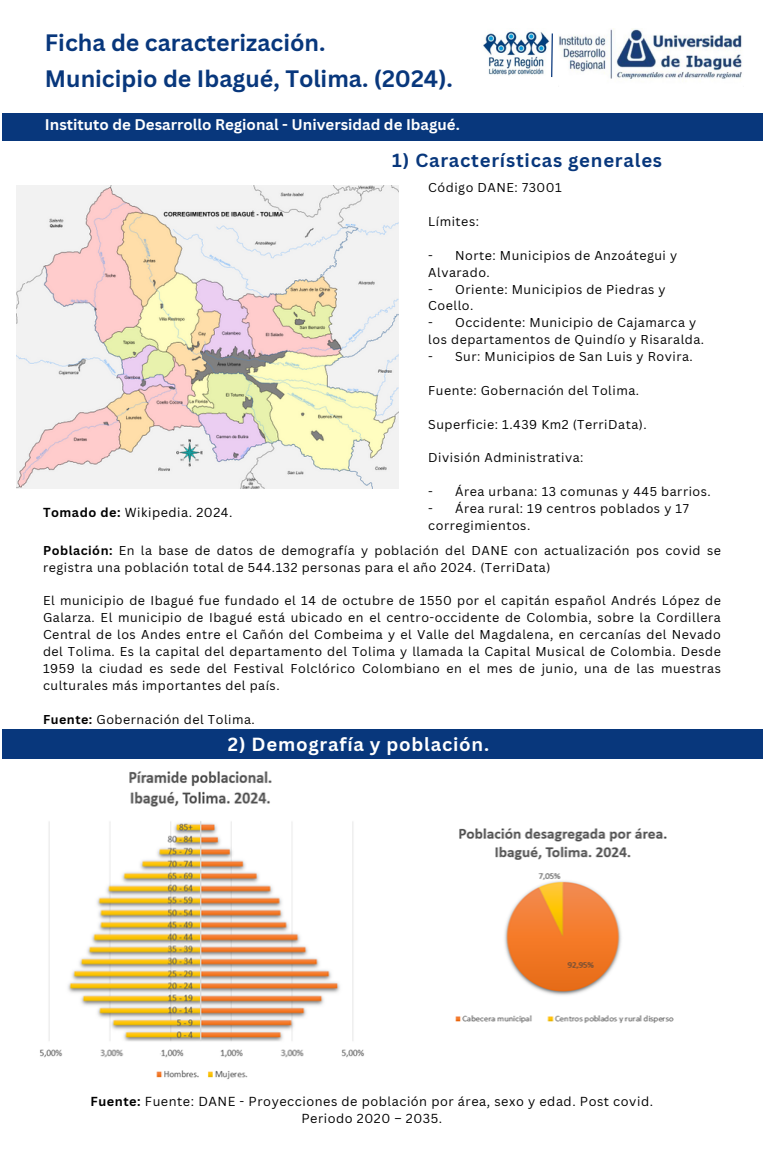
<style>
.page{position:relative;width:763px;height:1170px;background:#fff}
.page>*{position:absolute;margin:0;border:0;box-sizing:border-box;transform-origin:0 0}
.t1{font:700 23.12px/36.4px "Canva Sans";color:#08377c}
.t2{font:700 18.5px "Canva Sans";letter-spacing:.04em;color:#08377c}
.t3{font:700 18.5px "Canva Sans";letter-spacing:.045em;color:#fff}
.t4{font:700 15px "Canva Sans";color:#fff}
.t5{font:12.75px/17.4px "Canva Sans";letter-spacing:.04em;color:#000;text-align:center}
.t6{font:12.5px/16.9px "Canva Sans";letter-spacing:.04em;color:#000}
.s1{font-weight:700}
</style>
<div class="page">
<div style="left:2px;top:113px;width:760px;height:28px;background:#08377c"></div>
<div style="left:2px;top:729px;width:760px;height:29px;background:#08377c"></div>
<img style="left:17px;top:186px;width:381px;height:302px">
<img style="left:40px;top:771px;width:324px;height:309px">
<img style="left:455px;top:828px;width:219px;height:195px">
<img style="left:558px;top:29px;width:184px;height:50px">
<img style="left:483px;top:31px;width:67px;height:45px">
<svg style="left:551px;top:33px;width:2px;height:44px"></svg>
<h3 class="t1" style="left:45px;top:24px;width:409px">Ficha de caracterización.<br>Municipio de Ibagué, Tolima. (2024).</h3>
<h2 class="t4" style="left:45px;top:114px;width:416px">Instituto de Desarrollo Regional - Universidad de Ibagué.</h2>
<p class="t2" style="left:392px;top:147px;width:271px">1) Características generales</p>
<p class="t6" style="left:428px;top:179px;width:135px">Código DANE: 73001</p>
<p class="t6" style="left:428px;top:213px;width:52px">Límites:</p>
<p class="t6" style="left:428px;top:246px;width:250px">- Norte: Municipios de Anzoátegui y<br>Alvarado.</p>
<p class="t6" style="left:428px;top:280px;width:239px">- Oriente: Municipios de Piedras y<br>Coello.</p>
<p class="t6" style="left:428px;top:314px;width:277px">- Occidente: Municipio de Cajamarca y los departamentos de Quindío y Risaralda.</p>
<p class="t6" style="left:428px;top:348px;width:266px">- Sur: Municipios de San Luis y Rovira.</p>
<p class="t6" style="left:428px;top:381px;width:212px">Fuente: Gobernación del Tolima.</p>
<p class="t6" style="left:428px;top:415px;width:220px">Superficie: 1.439 Km2 (TerriData).</p>
<p class="t6" style="left:428px;top:449px;width:157px">División Administrativa:</p>
<p class="t6" style="left:428px;top:483px;width:6px">-</p>
<p class="t6" style="left:455px;top:483px;width:257px">Área urbana: 13 comunas y 445 barrios.</p>
<p class="t6" style="left:428px;top:499px;width:6px">-</p>
<h2 class="t6" style="left:428px;top:499px;width:262px;text-indent:27px">Área rural: 19 centros poblados y 17 corregimientos.</h2>
<p class="t5" style="left:43px;top:503px;width:191px"><span class="s1">Tomado de:</span> Wikipedia. 2024.</p>
<p class="t6" style="left:43px;top:541px;width:679px"><span class="s1">Población:</span> En la base de datos de demografía y población del DANE con actualización pos covid se registra una población total de 544.132 personas para el año 2024. (TerriData)</p>
<p class="t6" style="left:43px;top:592px;width:679px;text-align:justify">El municipio de Ibagué fue fundado el 14 de octubre de 1550 por el capitán español Andrés López de Galarza. El municipio de Ibagué está ubicado en el centro-occidente de Colombia, sobre la Cordillera Central de los Andes entre el Cañón del Combeima y el Valle del Magdalena, en cercanías del Nevado del Tolima. Es la capital del departamento del Tolima y llamada la Capital Musical de Colombia. Desde 1959 la ciudad es sede del Festival Folclórico Colombiano en el mes de junio, una de las muestras culturales más importantes del país.</p>
<p class="t6" style="left:43px;top:710px;width:213px"><span class="s1">Fuente:</span> Gobernación del Tolima.</p>
<p class="t3" style="left:228px;top:730px;width:262px">2) Demografía y población.</p>
<p class="t5" style="left:90px;top:1092px;width:563px"><span class="s1">Fuente:</span> Fuente: DANE - Proyecciones de población por área, sexo y edad. Post covid.<br>Periodo 2020 – 2035.</p>
</div>
